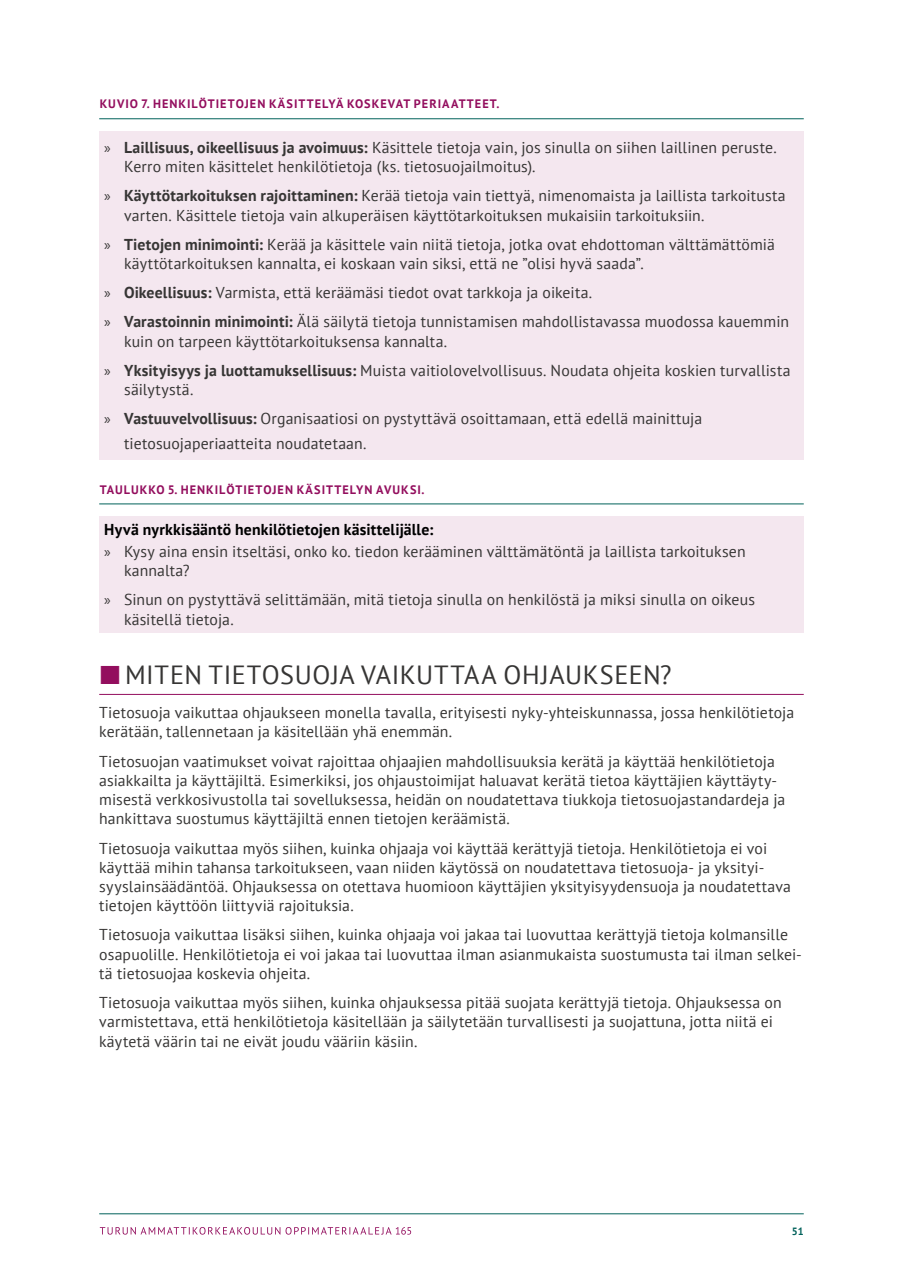
<style>
.page{position:relative;width:903px;height:1275px;background:#fff}
.page>*{position:absolute;margin:0;border:0;box-sizing:border-box;transform-origin:0 0}
.t1{font:26.25px "PT Sans";letter-spacing:.02em;color:#363534}
.t2{font:15.75px/19.2px "PT Sans";letter-spacing:.01em;color:#363534}
.t3{font:700 12.25px "PT Sans";letter-spacing:.08em;color:#930e5e}
.t4{font:700 10.5px "PT Sans";color:#00615a}
.s1{font-family:"Myriad Pro"}
.s2{font-weight:700}
.s3{font-weight:700;color:#000}
.s4{color:#930e5e}
</style>
<div class="page">
<hr style="left:99px;top:118px;width:705px;height:1px;background:#00615a">
<div style="left:99px;top:131px;width:705px;height:50px;background:#f4e7ef"></div>
<div style="left:99px;top:180px;width:705px;height:50px;background:#f4e7ef"></div>
<div style="left:99px;top:228px;width:705px;height:50px;background:#f4e7ef"></div>
<div style="left:99px;top:277px;width:705px;height:30px;background:#f4e7ef"></div>
<div style="left:99px;top:306px;width:705px;height:50px;background:#f4e7ef"></div>
<div style="left:99px;top:354px;width:705px;height:50px;background:#f4e7ef"></div>
<div style="left:99px;top:403px;width:705px;height:57px;background:#f4e7ef"></div>
<hr style="left:99px;top:503px;width:705px;height:1px;background:#00615a">
<div style="left:99px;top:516px;width:705px;height:21px;background:#f4e7ef"></div>
<div style="left:99px;top:535px;width:705px;height:50px;background:#f4e7ef"></div>
<div style="left:99px;top:584px;width:705px;height:49px;background:#f4e7ef"></div>
<hr style="left:99px;top:694px;width:705px;height:1px;background:#930e5e">
<svg style="left:100px;top:1227px;width:311px;height:8px"></svg>
<hr style="left:99px;top:1213px;width:705px;height:1px;background:#00615a">
<p class="t3" style="left:100px;top:96px;width:401px">KUVIO 7. HENKILÖTIETOJEN KÄSITTELYÄ KOSKEVAT PERIAATTEET.</p>
<p class="t2" style="left:124px;top:137px;width:654px;text-indent:-20px"><span class="s1">»</span> <span class="s2">Laillisuus, oikeellisuus ja avoimuus:</span> Käsittele tietoja vain, jos sinulla on siihen laillinen peruste.<br>Kerro miten käsittelet henkilötietoja (ks. tietosuojailmoitus).</p>
<p class="t2" style="left:124px;top:186px;width:663px;text-indent:-20px"><span class="s1">»</span> <span class="s2">Käyttötarkoituksen rajoittaminen:</span> Kerää tietoja vain tiettyä, nimenomaista ja laillista tarkoitusta varten. Käsittele tietoja vain alkuperäisen käyttötarkoituksen mukaisiin tarkoituksiin.</p>
<p class="t2" style="left:124px;top:234px;width:652px;text-indent:-20px"><span class="s1">»</span> <span class="s2">Tietojen minimointi:</span> Kerää ja käsittele vain niitä tietoja, jotka ovat ehdottoman välttämättömiä käyttötarkoituksen kannalta, ei koskaan vain siksi, että ne ”olisi hyvä saada”.</p>
<p class="t2" style="left:104px;top:278px;width:686px;line-height:29.2px"><span class="s1">»</span> <span class="s2">Oikeellisuus:</span> Varmista, että keräämäsi tiedot ovat tarkkoja ja oikeita.<br><span class="s1">»</span> <span class="s2">Varastoinnin minimointi:</span> Älä säilytä tietoja tunnistamisen mahdollistavassa muodossa kauemmin</p>
<p class="t2" style="left:104px;top:326px;width:688px;line-height:29.2px;text-indent:20px">kuin on tarpeen käyttötarkoituksensa kannalta.<br><span class="s1">»</span> <span class="s2">Yksityisyys ja luottamuksellisuus:</span> Muista vaitiolovelvollisuus. Noudata ohjeita koskien turvallista</p>
<p class="t2" style="left:104px;top:375px;width:599px;line-height:29.2px;text-indent:20px">säilytystä.<br><span class="s1">»</span> <span class="s2">Vastuuvelvollisuus:</span> Organisaatiosi on pystyttävä osoittamaan, että edellä mainittuja</p>
<p class="t2" style="left:124px;top:434px;width:244px">tietosuojaperiaatteita noudatetaan.</p>
<p class="t3" style="left:100px;top:481px;width:326px">TAULUKKO 5. HENKILÖTIETOJEN KÄSITTELYN AVUKSI.</p>
<p class="t2" style="left:104px;top:518px;width:643px;line-height:22.2px"><span class="s3">Hyvä nyrkkisääntö henkilötietojen käsittelijälle:<br></span><span class="s1">»</span> Kysy aina ensin itseltäsi, onko ko. tiedon kerääminen välttämätöntä ja laillista tarkoituksen</p>
<p class="t2" style="left:104px;top:556px;width:652px;line-height:29.2px;text-indent:20px">kannalta?<br><span class="s1">»</span> Sinun on pystyttävä selittämään, mitä tietoja sinulla on henkilöstä ja miksi sinulla on oikeus</p>
<p class="t2" style="left:124px;top:609px;width:111px">käsitellä tietoja.</p>
<h1 class="t1" style="left:100px;top:658px;width:573px"><span class="s4">■</span> MITEN TIETOSUOJA VAIKUTTAA OHJAUKSEEN?</h1>
<p class="t2" style="left:99px;top:703px;width:696px">Tietosuoja vaikuttaa ohjaukseen monella tavalla, erityisesti nyky-yhteiskunnassa, jossa henkilötietoja kerätään, tallennetaan ja käsitellään yhä enemmän.</p>
<p class="t2" style="left:99px;top:751px;width:688px">Tietosuojan vaatimukset voivat rajoittaa ohjaajien mahdollisuuksia kerätä ja käyttää henkilötietoja asiakkailta ja käyttäjiltä. Esimerkiksi, jos ohjaustoimijat haluavat kerätä tietoa käyttäjien käyttäyty&shy;misestä verkkosivustolla tai sovelluksessa, heidän on noudatettava tiukkoja tietosuojastandardeja ja hankittava suostumus käyttäjiltä ennen tietojen keräämistä.</p>
<p class="t2" style="left:99px;top:838px;width:693px">Tietosuoja vaikuttaa myös siihen, kuinka ohjaaja voi käyttää kerättyjä tietoja. Henkilötietoja ei voi käyttää mihin tahansa tarkoitukseen, vaan niiden käytössä on noudatettava tietosuoja- ja yksityi&shy;syyslainsäädäntöä. Ohjauksessa on otettava huomioon käyttäjien yksityisyydensuoja ja noudatettava tietojen käyttöön liittyviä rajoituksia.</p>
<p class="t2" style="left:99px;top:925px;width:704px">Tietosuoja vaikuttaa lisäksi siihen, kuinka ohjaaja voi jakaa tai luovuttaa kerättyjä tietoja kolmansille osapuolille. Henkilötietoja ei voi jakaa tai luovuttaa ilman asianmukaista suostumusta tai ilman selkei&shy;tä tietosuojaa koskevia ohjeita.</p>
<p class="t2" style="left:99px;top:993px;width:684px">Tietosuoja vaikuttaa myös siihen, kuinka ohjauksessa pitää suojata kerättyjä tietoja. Ohjauksessa on varmistettava, että henkilötietoja käsitellään ja säilytetään turvallisesti ja suojattuna, jotta niitä ei käytetä väärin tai ne eivät joudu vääriin käsiin.</p>
<p class="t4" style="left:792px;top:1224px;width:13px">51</p>
</div>
